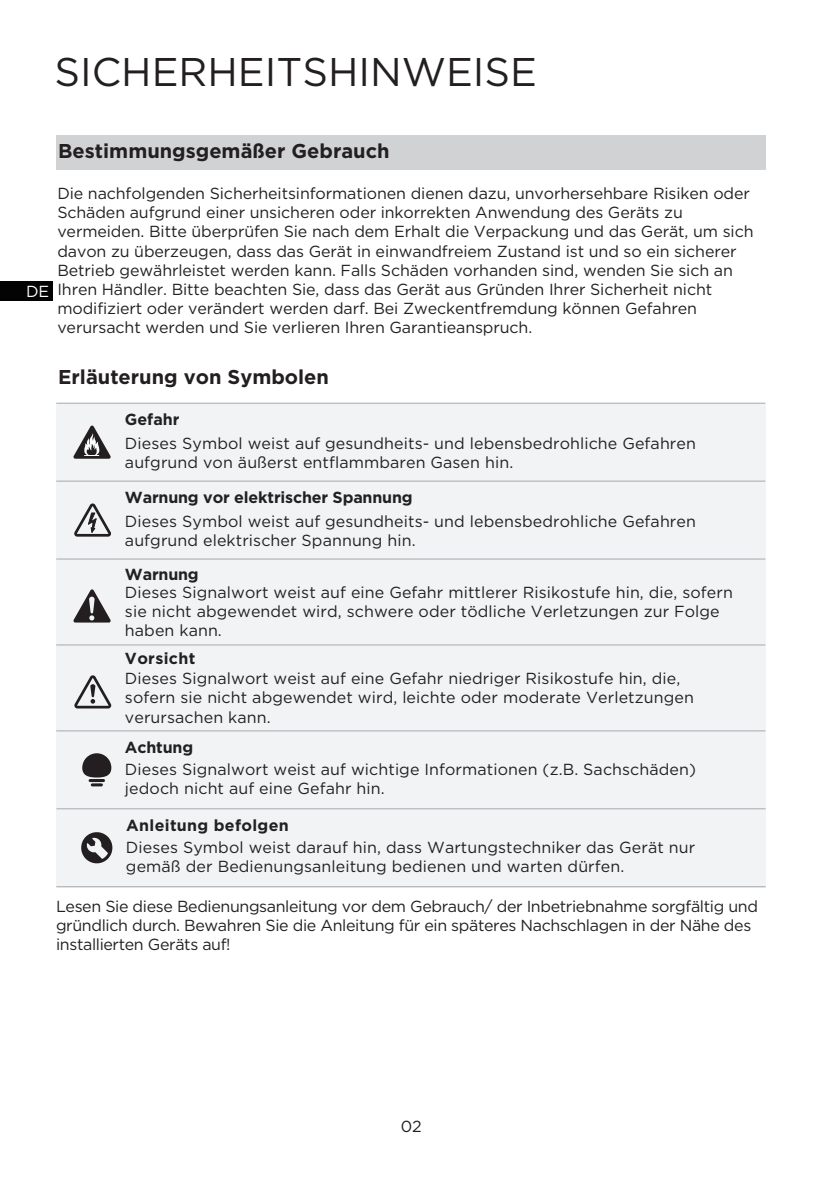
<style>
.page{position:relative;width:823px;height:1191px;background:#fff}
.page>*{position:absolute;margin:0;border:0;box-sizing:border-box;transform-origin:0 0}
.t1{font:40px "Gotham HTF";color:#231f20}
.t2{font:700 20px "Gotham HTF";color:#231f20}
.t3{font:16px/19.2px "Gotham HTF";letter-spacing:-.005em;color:#212121}
.t4{font:16px/19.2px "Gotham HTF";letter-spacing:-.025em;color:#212121}
.t5{font:700 16px "Gotham HTF";letter-spacing:-.01em;color:#212121}
.t6{font:700 16px "Gotham HTF";letter-spacing:.02em;color:#212121}
.t7{font:16px "Gotham HTF";color:#231f20}
.t8{font:16px "Gotham";color:#fff}
</style>
<div class="page">
<div style="left:56px;top:403px;width:709px;height:484px;background:#f2f3f4"></div>
<hr style="left:56px;top:730px;width:709px;height:1px;background:#a8a9ad">
<hr style="left:56px;top:481px;width:709px;height:1px;background:#a8a9ad">
<hr style="left:56px;top:644px;width:709px;height:1px;background:#a8a9ad">
<hr style="left:56px;top:558px;width:709px;height:1px;background:#a8a9ad">
<hr style="left:56px;top:403px;width:709px;height:1px;background:#a8a9ad">
<hr style="left:56px;top:808px;width:709px;height:1px;background:#a8a9ad">
<hr style="left:56px;top:886px;width:709px;height:1px;background:#a8a9ad">
<svg style="left:73px;top:589px;width:38px;height:33px"></svg>
<svg style="left:82px;top:753px;width:29px;height:24px"></svg>
<hr style="left:89px;top:779px;width:16px;height:3px;background:#231f20;border-radius:2px">
<svg style="left:91px;top:783px;width:12px;height:3px"></svg>
<svg style="left:74px;top:675px;width:37px;height:33px"></svg>
<svg style="left:74px;top:503px;width:37px;height:33px"></svg>
<svg style="left:73px;top:425px;width:38px;height:34px"></svg>
<svg style="left:81px;top:832px;width:32px;height:32px"></svg>
<div style="left:56px;top:135px;width:709px;height:34px;background:#d1d2d4"></div>
<div style="left:0;top:281px;width:52px;height:20px;background:#030303"></div>
<h1 class="t1" style="left:54px;top:50px;width:484px">SICHERHEITSHINWEISE</h1>
<p class="t2" style="left:58px;top:139px;width:333px">Bestimmungsgemäßer Gebrauch</p>
<p class="t8" style="left:26px;top:282px;width:25px">DE</p>
<p class="t3" style="left:57px;top:183px;width:697px">Die nachfolgenden Sicherheitsinformationen dienen dazu, unvorhersehbare Risiken oder Schäden aufgrund einer unsicheren oder inkorrekten Anwendung des Geräts zu vermeiden. Bitte überprüfen Sie nach dem Erhalt die Verpackung und das Gerät, um sich davon zu überzeugen, dass das Gerät in einwandfreiem Zustand ist und so ein sicherer Betrieb gewährleistet werden kann. Falls Schäden vorhanden sind, wenden Sie sich an Ihren Händler. Bitte beachten Sie, dass das Gerät aus Gründen Ihrer Sicherheit nicht modifiziert oder verändert werden darf. Bei Zweckentfremdung können Gefahren verursacht werden und Sie verlieren Ihren Garantieanspruch.</p>
<p class="t2" style="left:58px;top:365px;width:272px">Erläuterung von Symbolen</p>
<p class="t5" style="left:125px;top:410px;width:56px">Gefahr</p>
<p class="t3" style="left:125px;top:433px;width:572px">Dieses Symbol weist auf gesundheits- und lebensbedrohliche Gefahren aufgrund von äußerst entflammbaren Gasen hin.</p>
<p class="t5" style="left:125px;top:488px;width:289px">Warnung vor elektrischer Spannung</p>
<p class="t3" style="left:125px;top:512px;width:572px">Dieses Symbol weist auf gesundheits- und lebensbedrohliche Gefahren aufgrund elektrischer Spannung hin.</p>
<p class="t5" style="left:125px;top:564px;width:75px">Warnung</p>
<p class="t3" style="left:125px;top:582px;width:609px">Dieses Signalwort weist auf eine Gefahr mittlerer Risikostufe hin, die, sofern sie nicht abgewendet wird, schwere oder tödliche Verletzungen zur Folge haben kann.</p>
<p class="t6" style="left:125px;top:649px;width:72px">Vorsicht</p>
<p class="t3" style="left:125px;top:668px;width:570px">Dieses Signalwort weist auf eine Gefahr niedriger Risikostufe hin, die, sofern sie nicht abgewendet wird, leichte oder moderate Verletzungen verursachen kann.</p>
<p class="t5" style="left:125px;top:737px;width:70px">Achtung</p>
<p class="t3" style="left:125px;top:759px;width:572px">Dieses Signalwort weist auf wichtige Informationen (z.B. Sachschäden) jedoch nicht auf eine Gefahr hin.</p>
<p class="t6" style="left:126px;top:816px;width:164px">Anleitung befolgen</p>
<p class="t3" style="left:126px;top:837px;width:570px">Dieses Symbol weist darauf hin, dass Wartungstechniker das Gerät nur gemäß der Bedienungsanleitung bedienen und warten dürfen.</p>
<p class="t4" style="left:56px;top:896px;width:703px">Lesen Sie diese Bedienungsanleitung vor dem Gebrauch/ der Inbetriebnahme sorgfältig und gründlich durch. Bewahren Sie die Anleitung für ein späteres Nachschlagen in der Nähe des installierten Geräts auf!</p>
<p class="t7" style="left:400px;top:1117px;width:22px">02</p>
</div>
